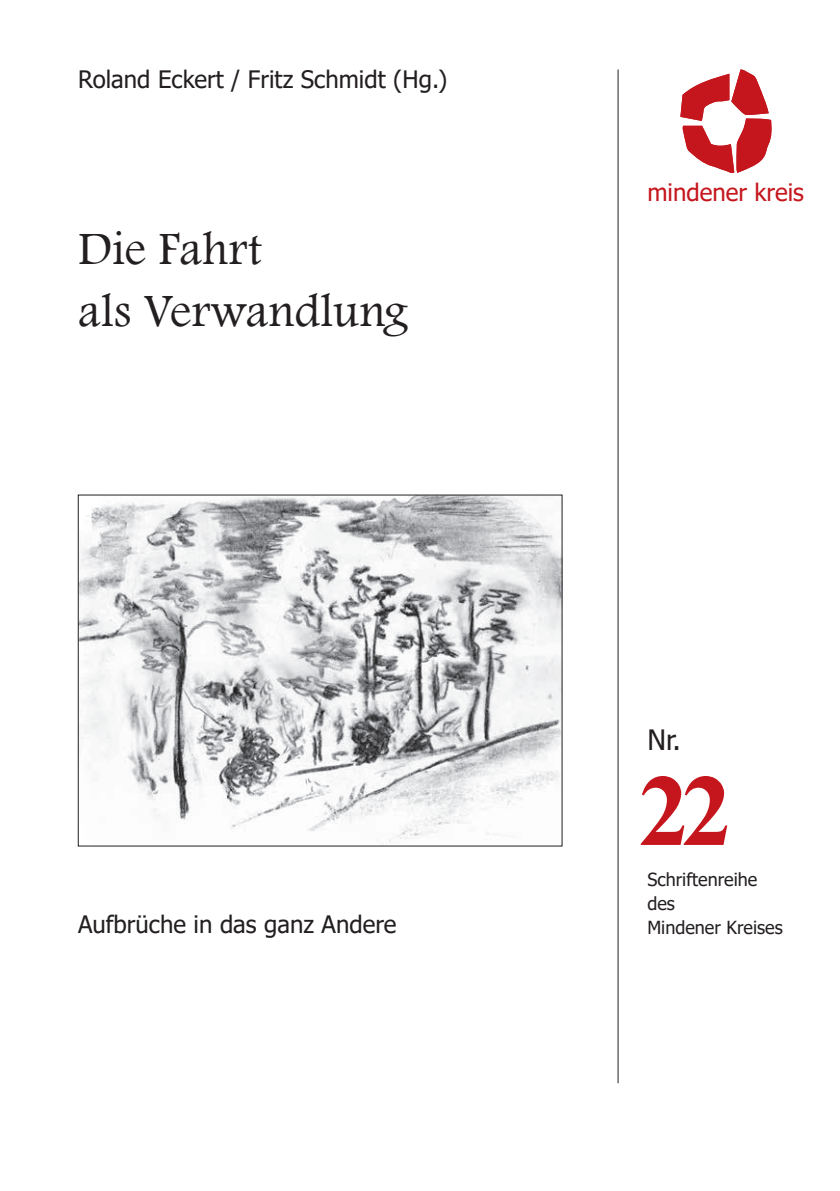
<style>
.page{position:relative;width:840px;height:1191px;background:#fff}
.page>*{position:absolute;margin:0;border:0;box-sizing:border-box;transform-origin:0 0}
.t1{font:700 102px "Times New Roman";color:#c5161d}
.t2{font:48px/62px "Footlight MT Light";color:#231f20}
.t3{font:28px "Tahoma";color:#231f20}
.t4{font:24px "Tahoma";color:#231f20}
.t5{font:24px "Tahoma";color:#c5161d}
.t6{font:18px/24px "Tahoma";color:#231f20}
</style>
<div class="page">
<hr style="left:617px;top:69px;width:1px;height:1014px;background:#231f20">
<svg style="left:680px;top:69px;width:91px;height:104px"></svg>
<img style="left:80px;top:496px;width:480px;height:347px">
<p class="t4" style="left:78px;top:63px;width:370px">Roland Eckert / Fritz Schmidt (Hg.)</p>
<h2 class="t2" style="left:78px;top:216px;width:331px">Die Fahrt<br>als Verwandlung</h2>
<p class="t4" style="left:78px;top:908px;width:319px">Aufbrüche in das ganz Andere</p>
<p class="t5" style="left:647px;top:176px;width:158px">mindener kreis</p>
<p class="t3" style="left:647px;top:721px;width:35px">Nr.</p>
<h1 class="t1" style="left:638px;top:737px;width:95px">22</h1>
<p class="t6" style="left:647px;top:868px;width:137px">Schriftenreihe des<br>Mindener Kreises</p>
</div>
